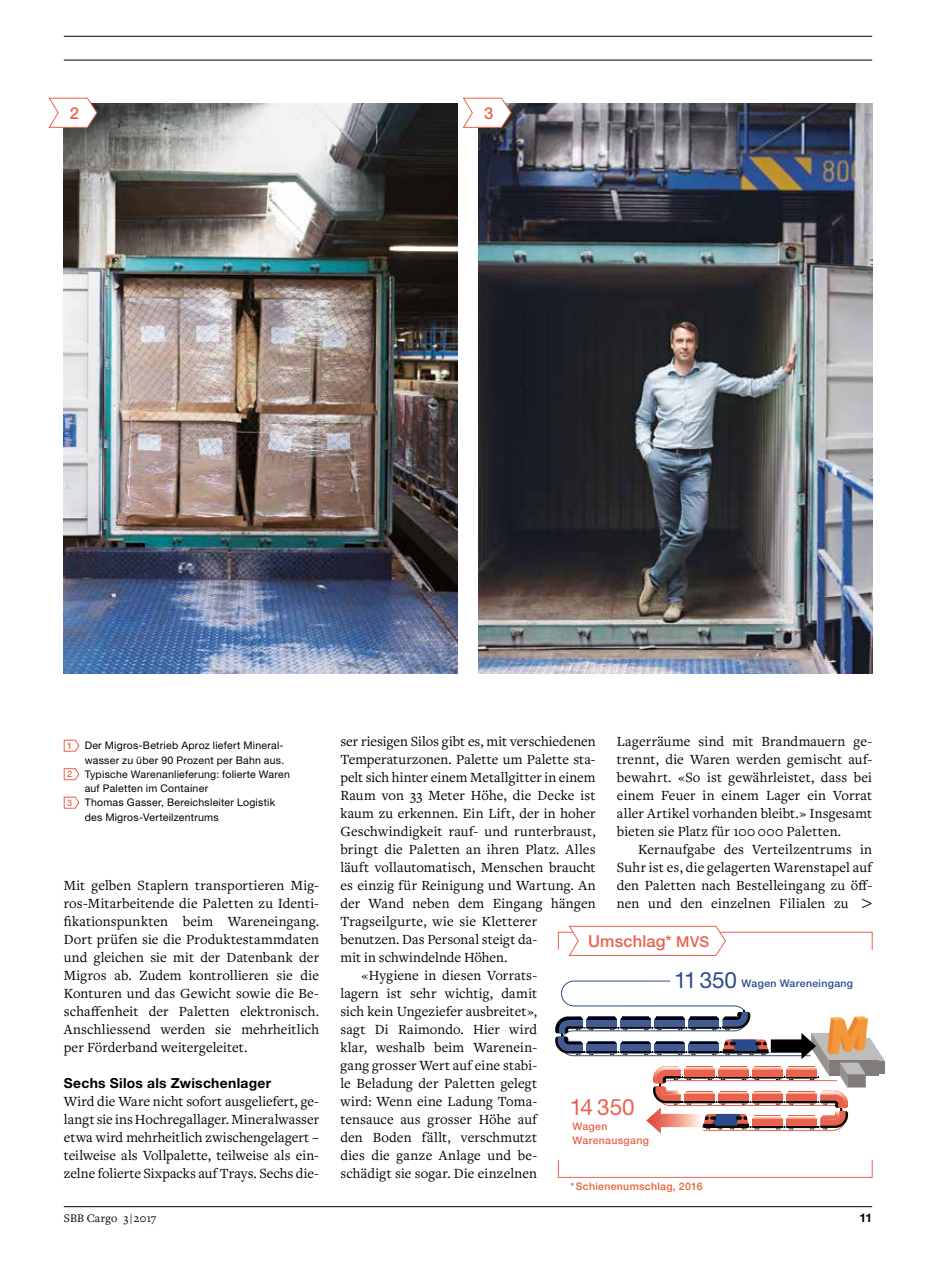
<style>
.page{position:relative;width:936px;height:1263px;background:#fff}
.page>*{position:absolute;margin:0;border:0;box-sizing:border-box;transform-origin:0 0}
.t1{font:22.5px "Helvetica Neue LT Std";color:#e9624e}
.t2{font:300 18px "Helvetica Neue LT Std";color:#000}
.t3{font:500 16.5px "Helvetica Neue LT Std";letter-spacing:.01em;color:#e9624e}
.t4{font:14.55px/18px "Freight Text Pro";letter-spacing:.01em;color:#000;text-align:justify}
.t5{font:700 13.8px "Helvetica Neue LT Std";letter-spacing:.02em;color:#000}
.t6{font:12px "Freight Text Pro";letter-spacing:.02em;color:#000}
.t7{font:700 12px "Helvetica Neue LT Std";color:#000}
.t8{font:10.5px "Helvetica Neue LT Std";letter-spacing:.025em;color:#000}
.t9{font:500 10.5px "Helvetica Neue LT Std";letter-spacing:.03em;color:#e76134}
.t10{font:500 10.5px "Helvetica Neue LT Std";letter-spacing:.03em;color:#2a4b8a}
.t11{font:500 10.5px/14.2px "Helvetica Neue LT Std";letter-spacing:.03em;color:#e9624e}
.s1{font-weight:500;font-size:9px;color:#e9624e}
.s2{font-size:15px}
.s3{font-weight:400;font-size:22.5px}
</style>
<div class="page">
<img style="left:64px;top:104px;width:393px;height:570px">
<img style="left:478px;top:104px;width:394px;height:570px">
<hr style="left:64px;top:1206px;width:808px;height:1px;background:#000">
<hr style="left:64px;top:36px;width:808px;height:1px;background:#000">
<hr style="left:64px;top:60px;width:808px;height:1px;background:#000">
<svg style="left:63px;top:739px;width:17px;height:13px"></svg>
<svg style="left:63px;top:768px;width:17px;height:12px"></svg>
<svg style="left:63px;top:796px;width:17px;height:13px"></svg>
<svg style="left:462px;top:97px;width:50px;height:31px"></svg>
<svg style="left:48px;top:97px;width:50px;height:31px"></svg>
<div style="left:558px;top:932px;width:314px;height:18px;border:1px solid #e9624e"></div>
<svg style="left:568px;top:925px;width:158px;height:31px"></svg>
<div style="left:558px;top:1159px;width:314px;height:19px;border:1px solid #e9624e"></div>
<svg style="left:555px;top:980px;width:330px;height:154px"></svg>
<div style="left:670px;top:959px;width:190px;height:29px;background:#fff"></div>
<p class="t3" style="left:70px;top:103px;width:11px">2</p>
<p class="t3" style="left:484px;top:103px;width:11px">3</p>
<p class="t8" style="left:67px;top:739px;width:218px"><span class="s1">1</span> Der Migros-Betrieb Aproz liefert Mineral-</p>
<p class="t8" style="left:85px;top:753px;width:201px">wasser zu über 90 Prozent per Bahn aus.</p>
<p class="t8" style="left:67px;top:768px;width:224px"><span class="s1">2</span> Typische Warenanlieferung: folierte Waren</p>
<p class="t8" style="left:85px;top:782px;width:125px">auf Paletten im Container</p>
<p class="t8" style="left:67px;top:796px;width:209px"><span class="s1">3</span> Thomas Gasser, Bereichsleiter Logistik</p>
<p class="t8" style="left:85px;top:810px;width:135px">des Migros-Verteilzentrums</p>
<p class="t4" style="left:64px;top:876px;width:257px">Mit gelben Staplern transportieren Mig&shy;ros-Mitarbeitende die Paletten zu Identi&shy;fikationspunkten beim Wareneingang.<br>Dort prüfen sie die Produktestammdaten und gleichen sie mit der Datenbank der Migros ab. Zudem kontrollieren sie die Konturen und das Gewicht sowie die Be&shy;schaffenheit der Paletten elektronisch.<br>Anschliessend werden sie mehrheitlich per Förderband weitergeleitet.</p>
<p class="t5" style="left:64px;top:1074px;width:209px">Sechs Silos als Zwischenlager</p>
<p class="t4" style="left:64px;top:1092px;width:257px">Wird die Ware nicht sofort ausgeliefert, ge&shy;langt sie ins Hochregallager. Mineralwasser etwa wird mehrheitlich zwischengelagert – teilweise als Vollpalette, teilweise als ein&shy;zelne folierte Sixpacks auf Trays. Sechs die-</p>
<p class="t4" style="left:340px;top:732px;width:257px">ser riesigen Silos gibt es, mit verschiedenen Temperaturzonen. Palette um Palette sta&shy;pelt sich hinter einem Metallgitter in einem Raum von 33 Meter Höhe, die Decke ist kaum zu erkennen. Ein Lift, der in hoher Geschwindigkeit rauf- und runterbraust, bringt die Paletten an ihren Platz. Alles läuft vollautomatisch, Menschen braucht es einzig für Reinigung und Wartung. An der Wand neben dem Eingang hängen</p>
<p class="t4" style="left:617px;top:732px;width:257px">Lagerräume sind mit Brandmauern ge&shy;trennt, die Waren werden gemischt auf&shy;bewahrt. «So ist gewährleistet, dass bei einem Feuer in einem Lager ein Vorrat aller Artikel vorhanden bleibt.» Insgesamt bieten sie Platz für 100 000 Paletten.</p>
<p class="t4" style="left:617px;top:840px;width:257px;text-indent:21px">Kernaufgabe des Verteilzentrums in Suhr ist es, die gelagerten Warenstapel auf den Paletten nach Bestelleingang zu öff&shy;nen und den einzelnen Filialen zu</p>
<p class="t2" style="left:861px;top:890px;width:12px">&gt;</p>
<p class="t4" style="left:340px;top:912px;width:198px">Tragseilgurte, wie sie Kletterer benutzen. Das Personal steigt da&shy;mit in schwindelnde Höhen.</p>
<p class="t4" style="left:340px;top:966px;width:198px;text-indent:21px">«Hygiene in diesen Vorrats&shy;lagern ist sehr wichtig, damit sich kein Ungeziefer ausbreitet», sagt Di Raimondo. Hier wird klar, weshalb beim Warenein&shy;gang grosser Wert auf eine stabi&shy;le Beladung der Paletten gelegt wird: Wenn eine Ladung Toma&shy;tensauce aus grosser Höhe auf den Boden fällt, verschmutzt dies die ganze Anlage und be&shy;schädigt sie sogar. Die einzelnen</p>
<p class="t3" style="left:588px;top:931px;width:123px">Umschlag* <span class="s2">MVS</span></p>
<p class="t10" style="left:674px;top:977px;width:181px"><span class="s3">11350</span> Wagen Wareneingang</p>
<h1 class="t1" style="left:569px;top:1094px;width:66px">14 350</h1>
<p class="t11" style="left:572px;top:1118px;width:78px">Wagen<br>Warenausgang</p>
<p class="t9" style="left:570px;top:1180px;width:134px">*Schienenumschlag, 2016</p>
<p class="t6" style="left:64px;top:1210px;width:94px">SBB Cargo 3 | 2017</p>
<p class="t7" style="left:859px;top:1210px;width:14px">11</p>
</div>
